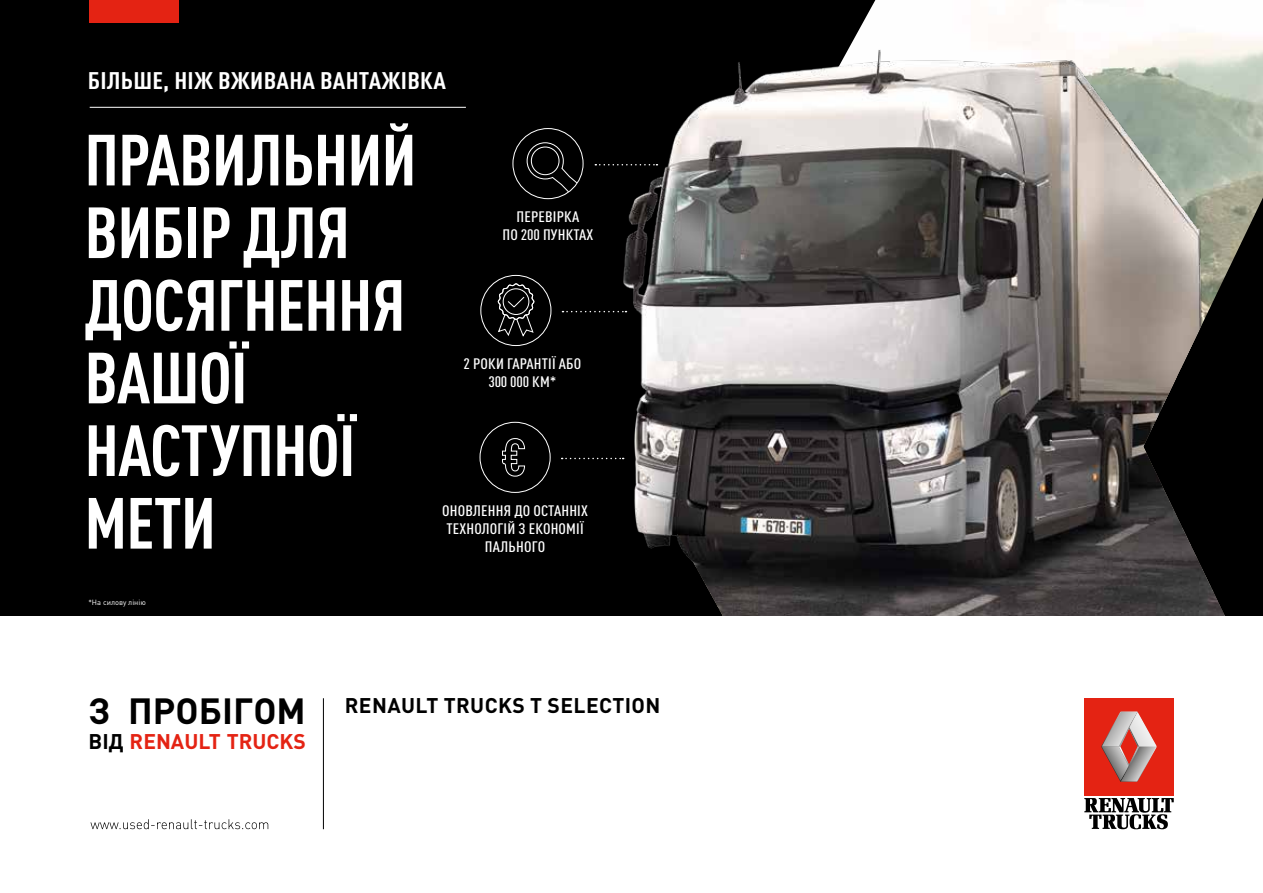
<style>
.page{position:relative;width:1263px;height:893px;background:#000}
.page>*{position:absolute;margin:0;border:0;box-sizing:border-box;transform-origin:0 0}
.t1{font:700 condensed 71.1px/72.6px "DIN Pro";letter-spacing:-.01em;color:#fff}
.t2{font:700 condensed 23.7px "DIN Pro";letter-spacing:.01em;color:#fff;scale:1.13 1}
.t3{font:700 21px "DIN Pro";letter-spacing:.02em;color:#000}
.t4{font:700 21px "DIN Pro";color:#e42313}
.t5{font:500 condensed 15px/18px "DIN Pro";letter-spacing:.01em;color:#fff;text-align:center;scale:1.13 1}
.t6{font:7.5px "DIN Pro";color:#fff}
.s1{font-size:36px}
.s2{color:#000}
</style>
<div class="page">
<img style="left:639px;top:0;width:624px;height:617px">
<hr style="left:90px;top:107px;width:376px;height:1px;background:#fff">
<div style="left:90px;top:0;width:89px;height:22px;background:#e42313"></div>
<div style="left:0;top:617px;width:1263px;height:276px;background:#fff"></div>
<svg style="left:90px;top:819px;width:178px;height:10px"></svg>
<hr style="left:323px;top:698px;width:1px;height:131px;background:#000">
<svg style="left:526px;top:142px;width:56px;height:54px"></svg>
<div style="left:513px;top:128px;width:70px;height:71px;border:1px solid #fff;border-radius:50%"></div>
<svg style="left:595px;top:164px;width:62px;height:1px"></svg>
<svg style="left:502px;top:438px;width:23px;height:39px"></svg>
<div style="left:480px;top:422px;width:70px;height:71px;border:1px solid #fff;border-radius:50%"></div>
<svg style="left:562px;top:458px;width:62px;height:1px"></svg>
<svg style="left:562px;top:311px;width:64px;height:1px"></svg>
<div style="left:480px;top:275px;width:71px;height:71px;border:1px solid #fff;border-radius:50%"></div>
<svg style="left:497px;top:283px;width:38px;height:54px"></svg>
<div style="left:1084px;top:698px;width:90px;height:98px;background:#e42313"></div>
<svg style="left:1101px;top:712px;width:55px;height:70px"></svg>
<svg style="left:1084px;top:798px;width:90px;height:31px"></svg>
<h2 class="t2" style="left:88px;top:62px;width:318px">БІЛЬШЕ, НІЖ ВЖИВАНА ВАНТАЖІВКА</h2>
<h1 class="t1" style="left:85px;top:118px;width:333px">ПРАВИЛЬНИЙ<br>ВИБІР ДЛЯ<br>ДОСЯГНЕННЯ<br>ВАШОЇ<br>НАСТУПНОЇ<br>МЕТИ</h1>
<p class="t5" style="left:502px;top:206px;width:82px">ПЕРЕВІРКА<br>ПО 200 ПУНКТАХ</p>
<p class="t5" style="left:464px;top:353px;width:106px">2 РОКИ ГАРАНТІЇ АБО<br>300 000 КМ*</p>
<p class="t5" style="left:442px;top:500px;width:130px">ОНОВЛЕННЯ ДО ОСТАННІХ<br>ТЕХНОЛОГІЙ З ЕКОНОМІЇ<br>ПАЛЬНОГО</p>
<p class="t6" style="left:88px;top:596px;width:59px">*На силову лінію</p>
<h3 class="t3" style="left:89px;top:688px;width:473px"><span class="s1">З ПРОБІГОМ</span> RENAULT TRUCKS T SELECT</h3>
<h3 class="t3" style="left:625px;top:688px;width:34px">ION</h3>
<h3 class="t4" style="left:89px;top:724px;width:55px"><span class="s2">ВІД</span> RENAULT</h3>
<h3 class="t4" style="left:227px;top:724px;width:14px">TRUCKS</h3>
</div>
